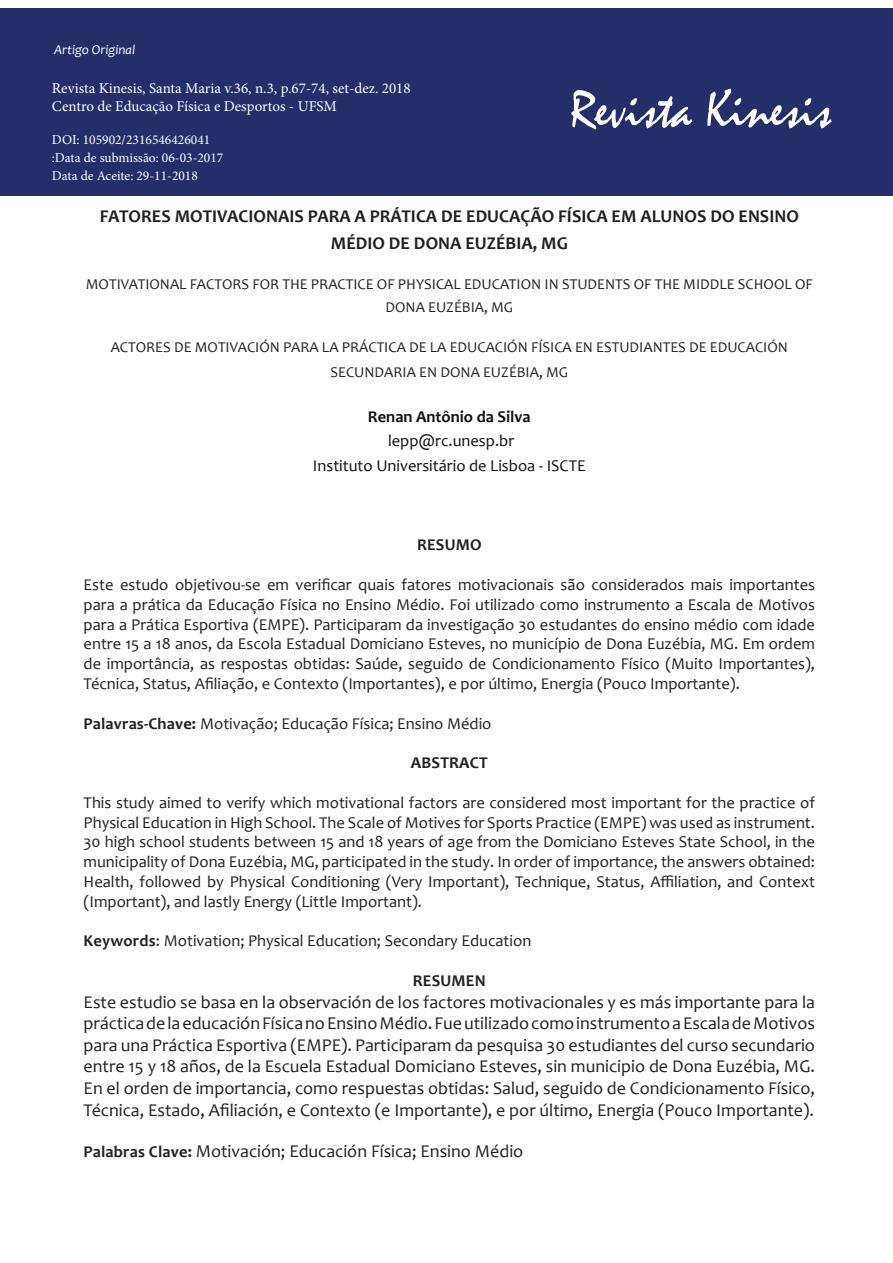
<style>
.page{position:relative;width:893px;height:1263px;background:#fff}
.page>*{position:absolute;margin:0;border:0;box-sizing:border-box;transform-origin:0 0}
.t1{font:54px "Mistral";color:#fff}
.resumo{font:18px/21.6px "Candara";color:#231f20;text-align:justify}
.t2{font:700 18px/27px "Candara";color:#231f20;text-align:center}
.universidade{font:16.5px/19.8px "Candara";color:#231f20;text-align:justify}
.t3{font:16.5px "Candara";color:#111}
.resumo-2{font:16.5px "Candara";color:#231f20}
.universidade-2{font:700 16.5px "Candara";letter-spacing:.01em;color:#231f20}
.t4{font:700 16.5px "Candara";color:#111}
.t5{font:15px/22.5px "Candara";color:#231f20;text-align:center}
.t6{font:15px "Minion Pro";color:#fff}
.DOI{font:13.5px "Minion Pro";color:#fff}
.t7{font:italic 13.5px "Candara";color:#fff}
.s1{font-weight:700}
.s2{font-weight:700;font-size:16.5px}
</style>
<div class="page">
<div style="left:0;top:9px;width:893px;height:187px;background:#242f69"></div>
<p class="t7" style="left:54px;top:41px;width:83px">Artigo Original</p>
<p class="t6" style="left:52px;top:78px;width:360px">Revista Kinesis, Santa Maria v.36, n.3, p.67-74, set-dez. 2018</p>
<p class="t6" style="left:52px;top:96px;width:287px">Centro de Educação Física e Desportos - UFSM</p>
<p class="DOI" style="left:52px;top:131px;width:160px">DOI: 105902/2316546426041</p>
<p class="DOI" style="left:52px;top:149px;width:173px">:Data de submissão: 06-03-2017</p>
<p class="DOI" style="left:52px;top:167px;width:148px">Data de Aceite: 29-11-2018</p>
<p class="t1" style="left:570px;top:77px;width:263px">Revista Kinesis</p>
<p class="t2" style="left:100px;top:202px;width:701px">FATORES MOTIVACIONAIS PARA A PRÁTICA DE EDUCAÇÃO FÍSICA EM ALUNOS DO ENSINO<br>MÉDIO DE DONA EUZÉBIA, MG</p>
<p class="t5" style="left:86px;top:273px;width:728px">MOTIVATIONAL FACTORS FOR THE PRACTICE OF PHYSICAL EDUCATION IN STUDENTS OF THE MIDDLE SCHOOL OF<br>DONA EUZÉBIA, MG</p>
<p class="t5" style="left:111px;top:335px;width:679px;line-height:24.8px">ACTORES DE MOTIVACIÓN PARA LA PRÁCTICA DE LA EDUCACIÓN FÍSICA EN ESTUDIANTES DE EDUCACIÓN<br>SECUNDARIA EN DONA EUZÉBIA, MG</p>
<p class="t4" style="left:368px;top:406px;width:164px">Renan Antônio da Silva</p>
<p class="t3" style="left:388px;top:431px;width:128px">lepp@rc.unesp.br</p>
<p class="t3" style="left:313px;top:455px;width:274px">Instituto Universitário de Lisboa - ISCTE</p>
<p class="universidade-2" style="left:417px;top:535px;width:66px">RESUMO</p>
<p class="universidade" style="left:84px;top:574px;width:733px">Este estudo objetivou-se em verificar quais fatores motivacionais são considerados mais importantes para a prática da Educação Física no Ensino Médio. Foi utilizado como instrumento a Escala de Motivos para a Prática Esportiva (EMPE). Participaram da investigação 30 estudantes do ensino médio com idade entre 15 a 18 anos, da Escola Estadual Domiciano Esteves, no município de Dona Euzébia, MG. Em ordem de importância, as respostas obtidas: Saúde, seguido de Condicionamento Físico (Muito Importantes), Técnica, Status, Afiliação, e Contexto (Importantes), e por último, Energia (Pouco Importante).</p>
<p class="resumo-2" style="left:84px;top:713px;width:409px"><span class="s1">Palavras-Chave:</span> Motivação; Educação Física; Ensino Médio</p>
<p class="universidade-2" style="left:411px;top:752px;width:78px">ABSTRACT</p>
<p class="universidade" style="left:84px;top:792px;width:733px">This study aimed to verify which motivational factors are considered most important for the practice of Physical Education in High School. The Scale of Motives for Sports Practice (EMPE) was used as instrument.<br>30 high school students between 15 and 18 years of age from the Domiciano Esteves State School, in the municipality of Dona Euzébia, MG, participated in the study. In order of importance, the answers obtained:<br>Health, followed by Physical Conditioning (Very Important), Technique, Status, Affiliation, and Context (Important), and lastly Energy (Little Important).</p>
<p class="universidade" style="left:84px;top:931px;width:449px"><span class="s1">Keywords</span>: Motivation; Physical Education; Secondary Education</p>
<p class="universidade-2" style="left:413px;top:970px;width:74px">RESUMEN</p>
<p class="resumo" style="left:84px;top:991px;width:733px">Este estudio se basa en la observación de los factores motivacionales y es más importante para la práctica de la educación Física no Ensino Médio. Fue utilizado como instrumento a Escala de Motivos para una Práctica Esportiva (EMPE). Participaram da pesquisa 30 estudiantes del curso secundario entre 15 y 18 años, de la Escuela Estadual Domiciano Esteves, sin municipio de Dona Euzébia, MG.<br>En el orden de importancia, como respuestas obtidas: Salud, seguido de Condicionamento Físico, Técnica, Estado, Afiliación, e Contexto (e Importante), e por último, Energia (Pouco Importante).</p>
<p class="resumo" style="left:84px;top:1140px;width:441px"><span class="s2">Palabras Clave:</span> Motivación; Educación Física; Ensino Médio</p>
</div>
